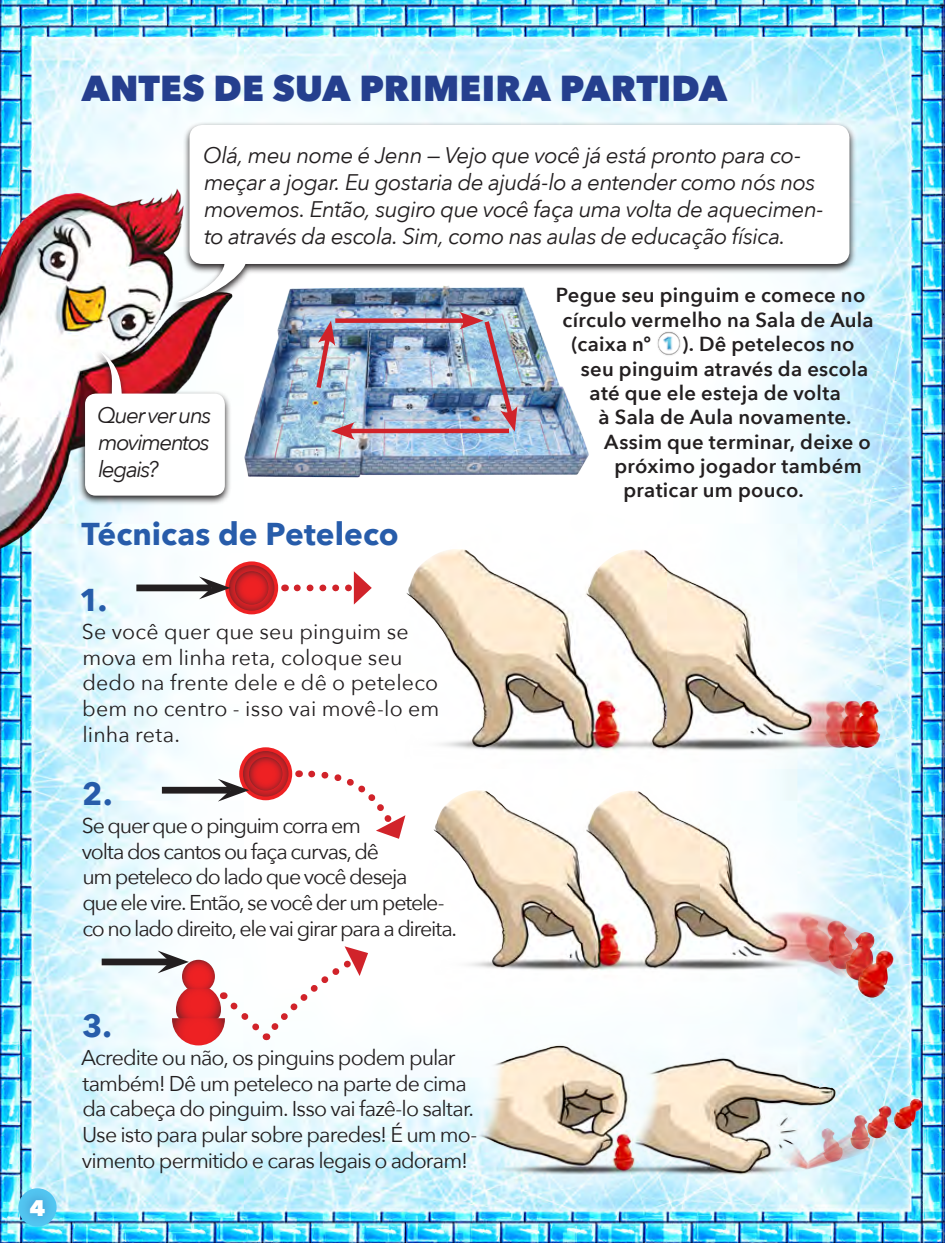
<style>
.page{position:relative;width:945px;height:1243px;background:#fff}
.page>*{position:absolute;margin:0;border:0;box-sizing:border-box;transform-origin:0 0}
.t1{font:800 36px "Avenir Next";letter-spacing:.005em;color:#253f8e}
.t2{font:700 31.5px "Avenir Next";color:#275caa}
.t3{font:italic 22.5px/27px "Avenir Next";letter-spacing:-.025em;color:#231f20}
.t4{font:800 22.5px "Avenir Next";color:#fff}
.t5{font:21.38px/25.7px "Avenir Next";letter-spacing:-.045em;color:#231f20}
.t6{font:21.38px/25.7px "Avenir Next";letter-spacing:.005em;color:#231f20}
.t7{font:600 20.25px "Avenir Next";letter-spacing:.015em;color:#231f20}
</style>
<div class="page">
<img style="left:0;top:0;width:945px;height:1242px">
<img style="left:0;top:141px;width:239px;height:423px">
<img style="left:236px;top:312px;width:358px;height:179px">
<div style="left:346px;top:428px;width:163px;height:5px;background:#d1232a"></div>
<svg style="left:331px;top:422px;width:24px;height:17px"></svg>
<svg style="left:313px;top:320px;width:22px;height:72px"></svg>
<div style="left:335px;top:318px;width:133px;height:5px;background:#d1232a"></div>
<img style="left:459px;top:312px;width:58px;height:119px">
<img style="left:391px;top:505px;width:509px;height:263px">
<img style="left:423px;top:751px;width:489px;height:272px">
<img style="left:433px;top:1006px;width:489px;height:203px">
<img style="left:171px;top:121px;width:685px;height:191px">
<svg style="left:176px;top:125px;width:673px;height:177px"></svg>
<svg style="left:78px;top:348px;width:154px;height:158px"></svg>
<svg style="left:85px;top:351px;width:140px;height:144px"></svg>
<svg style="left:297px;top:571px;width:75px;height:33px"></svg>
<svg style="left:225px;top:561px;width:53px;height:53px"></svg>
<svg style="left:229px;top:565px;width:45px;height:45px"></svg>
<svg style="left:235px;top:571px;width:33px;height:33px"></svg>
<div style="left:136px;top:584px;width:75px;height:7px;background:#231f20"></div>
<svg style="left:199px;top:576px;width:31px;height:23px"></svg>
<svg style="left:239px;top:747px;width:53px;height:53px"></svg>
<svg style="left:298px;top:766px;width:107px;height:72px"></svg>
<svg style="left:243px;top:750px;width:45px;height:46px"></svg>
<svg style="left:249px;top:756px;width:33px;height:34px"></svg>
<div style="left:162px;top:786px;width:68px;height:7px;background:#231f20"></div>
<svg style="left:218px;top:778px;width:31px;height:23px"></svg>
<div style="left:102px;top:958px;width:68px;height:7px;background:#231f20"></div>
<svg style="left:158px;top:946px;width:210px;height:99px"></svg>
<div style="left:17px;top:1185px;width:41px;height:42px;background:#253f8e;opacity:.5"></div>
<img style="left:656px;top:330px;width:25px;height:26px">
<p class="t4" style="left:30px;top:1193px;width:17px">4</p>
<h1 class="t1" style="left:82px;top:66px;width:646px">ANTES DE SUA PRIMEIRA PARTIDA</h1>
<p class="t3" style="left:203px;top:141px;width:622px">Olá, meu nome é Jenn — Vejo que você já está pronto para co&shy;meçar a jogar. Eu gostaria de ajudá-lo a entender como nós nos movemos. Então, sugiro que você faça uma volta de aquecimen&shy;to através da escola. Sim, como nas aulas de educação física.</p>
<p class="t3" style="left:97px;top:400px;width:116px;text-align:justify">Quer ver uns movimentos legais?</p>
<h2 class="t2" style="left:81px;top:506px;width:319px">Técnicas de Peteleco</h2>
<h2 class="t2" style="left:79px;top:573px;width:30px">1.</h2>
<p class="t6" style="left:82px;top:617px;width:359px">Se você quer que seu pinguim se mova em linha reta, coloque seu dedo na frente dele e dê o peteleco bem no centro - isso vai movê-lo em linha reta.</p>
<h2 class="t2" style="left:82px;top:766px;width:32px">2.</h2>
<p class="t5" style="left:82px;top:811px;width:376px">Se quer que o pinguim corra em<br>volta dos cantos ou faça curvas, dê<br>um peteleco do lado que você deseja<br>que ele vire. Então, se você der um petele&shy;co no lado direito, ele vai girar para a direita.</p>
<h2 class="t2" style="left:82px;top:998px;width:31px">3.</h2>
<p class="t5" style="left:81px;top:1043px;width:397px">Acredite ou não, os pinguins podem pular também! Dê um peteleco na parte de cima da cabeça do pinguim. Isso vai fazê-lo saltar.<br>Use isto para pular sobre paredes! É um mo&shy;vimento permitido e caras legais o adoram!</p>
<p class="t7" style="left:555px;top:278px;width:311px">Pegue seu pinguim e comece no</p>
<p class="t7" style="left:562px;top:302px;width:313px">círculo vermelho na Sala de Aula</p>
<p class="t7" style="left:571px;top:327px;width:81px">(caixa nº</p>
<p class="t7" style="left:681px;top:327px;width:174px">). Dê petelecos no</p>
<p class="t7" style="left:581px;top:351px;width:289px">seu pinguim através da escola</p>
<p class="t7" style="left:589px;top:375px;width:253px">até que ele esteja de volta</p>
<p class="t7" style="left:598px;top:400px;width:254px">à Sala de Aula novamente.</p>
<p class="t7" style="left:604px;top:424px;width:268px">Assim que terminar, deixe o</p>
<p class="t7" style="left:614px;top:448px;width:249px">próximo jogador também</p>
<p class="t7" style="left:623px;top:472px;width:182px">praticar um pouco.</p>
</div>
